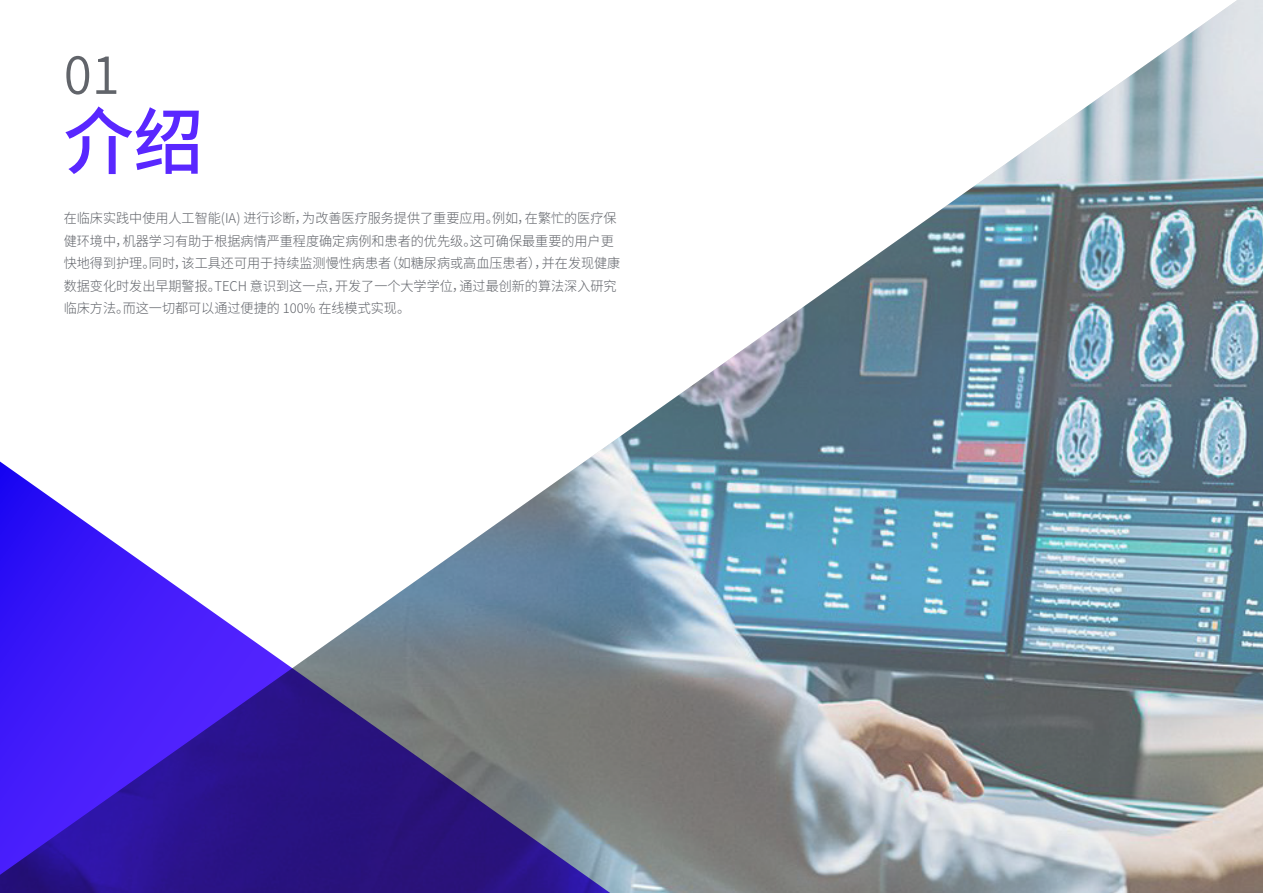
<style>
.page{position:relative;width:1263px;height:893px;background:#fff}
.page>*{position:absolute;margin:0;border:0;box-sizing:border-box;transform-origin:0 0}
.t1{font:500 72px "Source Han Sans CN";color:#5927ff}
.t2{font:52.5px "Source Han Sans CN";color:#61646a}
.t3{font:300 13.5px/22.5px "Source Han Sans CN";color:#61646a}
</style>
<div class="page">
<img style="left:607px;top:0;width:656px;height:893px">
<svg style="left:0;top:446px;width:640px;height:447px"></svg>
<h2 class="t2" style="left:64px;top:45px;width:57px">01</h2>
<h1 class="t1" style="left:64px;top:101px;width:141px">介绍</h1>
<p class="t3" style="left:64px;top:207px;width:558px">在临床实践中使用人工智能(IA) 进行诊断，为改善医疗服务提供了重要应用。例如，在繁忙的医疗保健环境中，机器学习有助于根据病情严重程度确定病例和患者的优先级。这可确保最重要的用户更快地得到护理。同时，该工具还可用于持续监测慢性病患者（如糖尿病或高血压患者），并在发现健康数据变化时发出早期警报。TECH 意识到这一点，开发了一个大学学位，通过最创新的算法深入研究临床方法。而这一切都可以通过便捷的 100% 在线模式实现。</p>
</div>
